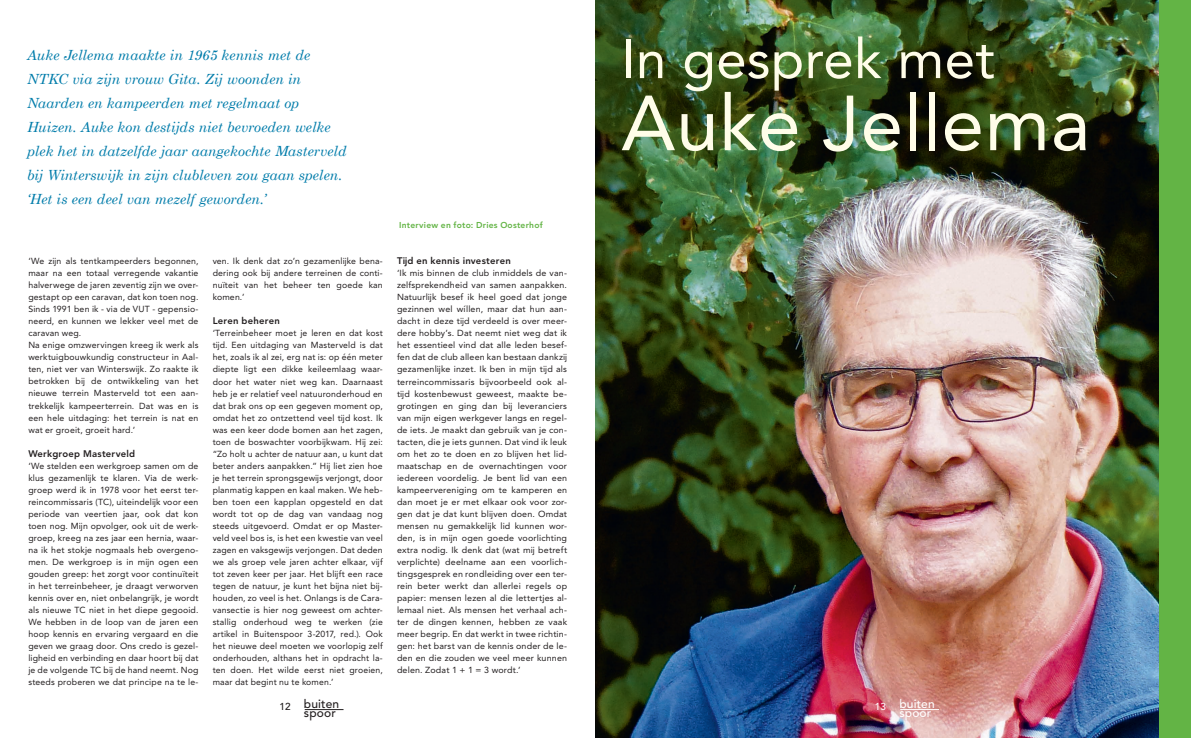
<style>
.page{position:relative;width:1191px;height:738px;background:#fff}
.page>*{position:absolute;margin:0;border:0;box-sizing:border-box;transform-origin:0 0}
.t1{font:77px "Avenir LT Pro";letter-spacing:.005em;color:#fffde9}
.t2{font:55px "Avenir LT Pro";letter-spacing:.005em;color:#fffde9}
.t3{font:italic 14px/24px "Century Schoolbook";letter-spacing:-.005em;color:#007caa}
.t4{font:500 12px/9px "Avenir LT Std";letter-spacing:.01em;color:#fff;text-align:right}
.t5{font:500 12px/9px "Avenir LT Std";letter-spacing:.01em;color:#231f20;text-align:right}
.t6{font:800 9.5px "Avenir LT Pro";letter-spacing:.025em;color:#231f20}
.t7{font:8.8px/12px "Avenir LT Pro";letter-spacing:.02em;color:#231f20;text-align:justify}
.t8{font:800 8.5px "Avenir LT Pro";letter-spacing:.025em;color:#63b445}
</style>
<div class="page">
<img style="left:595px;top:0;width:564px;height:737px">
<hr style="left:900px;top:708px;width:39px;height:1px;background:#fff">
<div style="left:1159px;top:0;width:32px;height:737px;background:#63b445"></div>
<hr style="left:305px;top:708px;width:38px;height:1px;background:#231f20">
<p class="t3" style="left:27px;top:43px;width:321px">Auke Jellema maakte in 1965 kennis met de NTKC via zijn vrouw Gita. Zij woonden in Naarden en kampeerden met regelmaat op Huizen. Auke kon destijds niet bevroeden welke plek het in datzelfde jaar aangekochte Masterveld bij Winterswijk in zijn clubleven zou gaan spelen. ‘Het is een deel van mezelf geworden.’</p>
<p class="t7" style="left:28px;top:255px;width:172px;text-align:left">‘We zijn als tentkampeerders begonnen, maar na een totaal verregende vakantie halverwege de jaren zeventig zijn we over&shy;gestapt op een caravan, dat kon toen nog.<br>Sinds 1991 ben ik - via de VUT - gepensio&shy;neerd, en kunnen we lekker veel met de caravan weg.<br>Na enige omzwervingen kreeg ik werk als werktuigbouwkundig constructeur in Aal&shy;ten, niet ver van Winterswijk. Zo raakte ik betrokken bij de ontwikkeling van het nieuwe terrein Masterveld tot een aan&shy;trekkelijk kampeerterrein. Dat was en is een hele uitdaging: het terrein is nat en wat er groeit, groeit hard.’</p>
<p class="t6" style="left:28px;top:447px;width:108px">Werkgroep Masterveld</p>
<p class="t7" style="left:28px;top:459px;width:172px">‘We stelden een werkgroep samen om de klus gezamenlijk te klaren. Via de werk&shy;groep werd ik in 1978 voor het eerst ter&shy;reincommissaris (TC), uiteindelijk voor een periode van veertien jaar, ook dat kon toen nog. Mijn opvolger, ook uit de werk&shy;groep, kreeg na zes jaar een hernia, waar&shy;na ik het stokje nogmaals heb overgeno&shy;men. De werkgroep is in mijn ogen een gouden greep: het zorgt voor continuïteit in het terreinbeheer, je draagt verworven kennis over en, niet onbelangrijk, je wordt als nieuwe TC niet in het diepe gegooid.<br>We hebben in de loop van de jaren een hoop kennis en ervaring vergaard en die geven we graag door. Ons credo is gezel&shy;ligheid en verbinding en daar hoort bij dat je de volgende TC bij de hand neemt. Nog steeds proberen we dat principe na te le-</p>
<p class="t7" style="left:213px;top:255px;width:172px">ven. Ik denk dat zo’n gezamenlijke bena&shy;dering ook bij andere terreinen de conti&shy;nuïteit van het beheer ten goede kan komen.’</p>
<p class="t6" style="left:213px;top:315px;width:69px">Leren beheren</p>
<p class="t7" style="left:213px;top:327px;width:172px">‘Terreinbeheer moet je leren en dat kost tijd. Een uitdaging van Masterveld is dat het, zoals ik al zei, erg nat is: op één meter diepte ligt een dikke keileemlaag waar&shy;door het water niet weg kan. Daarnaast heb je er relatief veel natuuronderhoud en dat brak ons op een gegeven moment op, omdat het zo ontzettend veel tijd kost. Ik was een keer dode bomen aan het zagen, toen de boswachter voorbijkwam. Hij zei: “Zo holt u achter de natuur aan, u kunt dat beter anders aanpakken.” Hij liet zien hoe je het terrein sprongsgewijs verjongt, door planmatig kappen en kaal maken. We heb&shy;ben toen een kapplan opgesteld en dat wordt tot op de dag van vandaag nog steeds uitgevoerd. Omdat er op Master&shy;veld veel bos is, is het een kwestie van veel zagen en vaksgewijs verjongen. Dat deden we als groep vele jaren achter elkaar, vijf tot zeven keer per jaar. Het blijft een race tegen de natuur, je kunt het bijna niet bij&shy;houden, zo veel is het. Onlangs is de Cara&shy;vansectie is hier nog geweest om achter&shy;stallig onderhoud weg te werken (zie artikel in Buitenspoor 3-2017, red.). Ook het nieuwe deel moeten we voorlopig zelf onderhouden, althans het in opdracht la&shy;ten doen. Het wilde eerst niet groeien, maar dat begint nu te komen.’</p>
<h3 class="t5" style="left:279px;top:699px;width:61px"><sub>12</sub> buiten spoor</h3>
<p class="t8" style="left:399px;top:220px;width:145px">Interview en foto: Dries Oosterhof</p>
<p class="t6" style="left:397px;top:255px;width:115px">Tijd en kennis investeren</p>
<p class="t7" style="left:397px;top:267px;width:172px">‘Ik mis binnen de club inmiddels de van&shy;zelfsprekendheid van samen aanpakken.<br>Natuurlijk besef ik heel goed dat jonge gezinnen wel wíllen, maar dat hun aan&shy;dacht in deze tijd verdeeld is over meer&shy;dere hobby’s. Dat neemt niet weg dat ik het essentieel vind dat alle leden besef&shy;fen dat de club alleen kan bestaan dankzij gezamenlijke inzet. Ik ben in mijn tijd als terreincommissaris bijvoorbeeld ook al&shy;tijd kostenbewust geweest, maakte be&shy;grotingen en ging dan bij leveranciers van mijn eigen werkgever langs en regel&shy;de iets. Je maakt dan gebruik van je con&shy;tacten, die je iets gunnen. Dat vind ik leuk om het zo te doen en zo blijven het lid&shy;maatschap en de overnachtingen voor iedereen voordelig. Je bent lid van een kampeervereniging om te kamperen en dan moet je er met elkaar ook voor zor&shy;gen dat je dat kunt blijven doen. Omdat mensen nu gemakkelijk lid kunnen wor&shy;den, is in mijn ogen goede voorlichting extra nodig. Ik denk dat (wat mij betreft verplichte) deelname aan een voorlich&shy;tingsgesprek en rondleiding over een ter&shy;rein beter werkt dan allerlei regels op papier: mensen lezen al die lettertjes al&shy;lemaal niet. Als mensen het verhaal ach&shy;ter de dingen kennen, hebben ze vaak meer begrip. En dat werkt in twee richtin&shy;gen: het barst van de kennis onder de le&shy;den en die zouden we veel meer kunnen delen. Zodat 1 + 1 = 3 wordt.’</p>
<h2 class="t2" style="left:621px;top:25px;width:375px">In gesprek met</h2>
<h1 class="t1" style="left:621px;top:76px;width:471px">Auke Jellema</h1>
<h3 class="t4" style="left:875px;top:699px;width:61px"><sub>13</sub> buiten spoor</h3>
</div>
